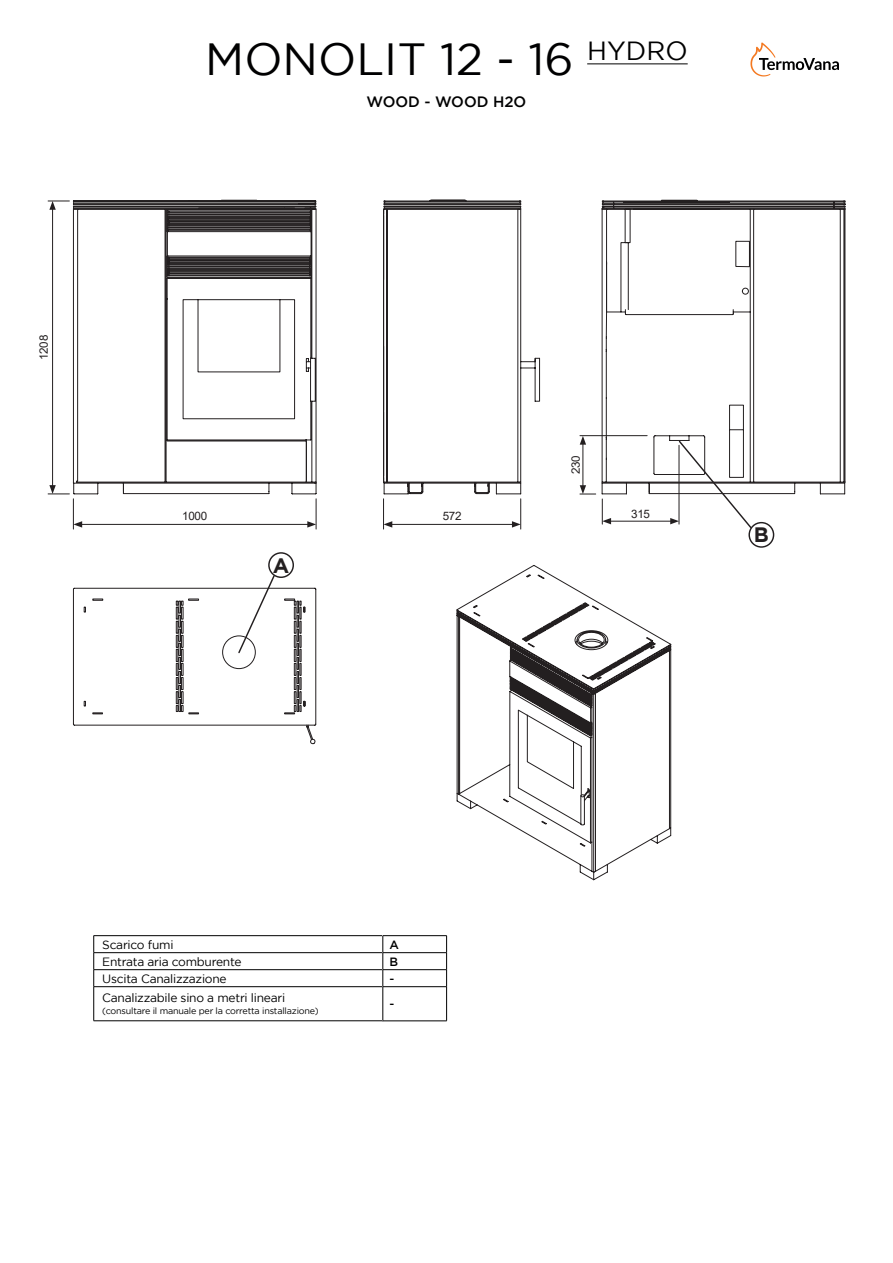
<style>
.page{position:relative;width:893px;height:1263px;background:#fff}
.page>*{position:absolute;margin:0;border:0;box-sizing:border-box;transform-origin:0 0}
.t1{font:45px "Gotham";color:#000001}
.t2{font:700 20.85px "Gotham";color:#231f20}
.t3{font:500 15px "Gotham";color:#000001}
.t4{font:12px/17px "Gotham";letter-spacing:-.02em;color:#000001}
.t5{font:500 12px/17px "Gotham";color:#000001;text-align:justify}
.t6{font:11.7px "Arial";letter-spacing:-.02em;color:#231f20}
.t7{font:9px "Gotham";letter-spacing:-.02em;color:#000001}
</style>
<div class="page">
<hr style="left:94px;top:952px;width:289px;height:1px;background:#000001">
<hr style="left:94px;top:969px;width:289px;height:1px;background:#000001">
<hr style="left:94px;top:986px;width:289px;height:1px;background:#000001">
<hr style="left:94px;top:935px;width:289px;height:1px;background:#000001">
<svg style="left:93px;top:936px;width:1px;height:51px"></svg>
<hr style="left:93px;top:987px;width:1px;height:33px;background:#000001">
<hr style="left:94px;top:1020px;width:289px;height:1px;background:#000001">
<hr style="left:587px;top:64px;width:101px;height:1px;background:#000001">
<hr style="left:383px;top:935px;width:64px;height:1px;background:#000001">
<hr style="left:383px;top:952px;width:64px;height:1px;background:#000001">
<hr style="left:383px;top:969px;width:64px;height:1px;background:#000001">
<svg style="left:383px;top:936px;width:1px;height:50px"></svg>
<svg style="left:446px;top:936px;width:1px;height:50px"></svg>
<hr style="left:383px;top:986px;width:64px;height:1px;background:#000001">
<hr style="left:383px;top:987px;width:1px;height:34px;background:#000001">
<hr style="left:446px;top:987px;width:1px;height:34px;background:#000001">
<hr style="left:383px;top:1020px;width:64px;height:1px;background:#000001">
<svg style="left:73px;top:199px;width:244px;height:296px"></svg>
<svg style="left:383px;top:199px;width:157px;height:296px"></svg>
<svg style="left:601px;top:199px;width:245px;height:296px"></svg>
<svg style="left:456px;top:797px;width:216px;height:84px"></svg>
<svg style="left:456px;top:565px;width:216px;height:232px"></svg>
<hr style="left:52px;top:207px;width:1px;height:280px;background:#231f20">
<hr style="left:80px;top:524px;width:230px;height:1px;background:#231f20">
<svg style="left:307px;top:521px;width:9px;height:7px"></svg>
<svg style="left:74px;top:521px;width:8px;height:7px"></svg>
<hr style="left:390px;top:524px;width:124px;height:1px;background:#231f20">
<svg style="left:512px;top:521px;width:8px;height:7px"></svg>
<svg style="left:384px;top:521px;width:8px;height:7px"></svg>
<svg style="left:48px;top:485px;width:21px;height:10px"></svg>
<hr style="left:316px;top:499px;width:1px;height:30px;background:#231f20">
<hr style="left:520px;top:499px;width:1px;height:30px;background:#231f20">
<svg style="left:48px;top:201px;width:21px;height:9px"></svg>
<hr style="left:73px;top:499px;width:1px;height:30px;background:#231f20">
<hr style="left:383px;top:499px;width:1px;height:30px;background:#231f20">
<hr style="left:609px;top:521px;width:64px;height:1px;background:#231f20">
<svg style="left:602px;top:499px;width:9px;height:25px"></svg>
<hr style="left:583px;top:442px;width:1px;height:46px;background:#231f20">
<svg style="left:580px;top:485px;width:16px;height:10px"></svg>
<svg style="left:580px;top:436px;width:6px;height:9px"></svg>
<hr style="left:580px;top:435px;width:67px;height:1px;background:#231f20">
<svg style="left:73px;top:574px;width:243px;height:171px"></svg>
<div style="left:268px;top:552px;width:26px;height:26px;border:1px solid #231f20;border-radius:50%"></div>
<svg style="left:670px;top:439px;width:83px;height:90px"></svg>
<div style="left:748px;top:522px;width:26px;height:26px;border:1px solid #231f20;border-radius:50%"></div>
<svg style="left:750px;top:43px;width:89px;height:33px"></svg>
<p class="t6" style="left:36px;top:360px;width:27px;rotate:-90deg">1208</p>
<h1 class="t1" style="left:205px;top:35px;width:484px">MONOLIT 12 - 16 <sup>HYDRO</sup></h1>
<p class="t3" style="left:367px;top:94px;width:161px">WOOD - WOOD H2O</p>
<p class="t6" style="left:568px;top:474px;width:20px;rotate:-90deg">230</p>
<p class="t6" style="left:182px;top:508px;width:27px">1000</p>
<p class="t6" style="left:443px;top:508px;width:20px">572</p>
<p class="t6" style="left:631px;top:506px;width:20px">315</p>
<h2 class="t2" style="left:273px;top:553px;width:18px">A</h2>
<h2 class="t2" style="left:754px;top:523px;width:17px">B</h2>
<p class="t4" style="left:102px;top:936px;width:141px">Scarico fumi<br>Entrata aria comburente<br>Uscita Canalizzazione</p>
<p class="t4" style="left:102px;top:989px;width:184px">Canalizzabile sino a metri lineari</p>
<p class="t7" style="left:102px;top:1006px;width:218px">(consultare il manuale per la corretta installazione)</p>
<p class="t5" style="left:390px;top:935px;width:11px">A B -</p>
<p class="t5" style="left:390px;top:995px;width:6px">-</p>
</div>
